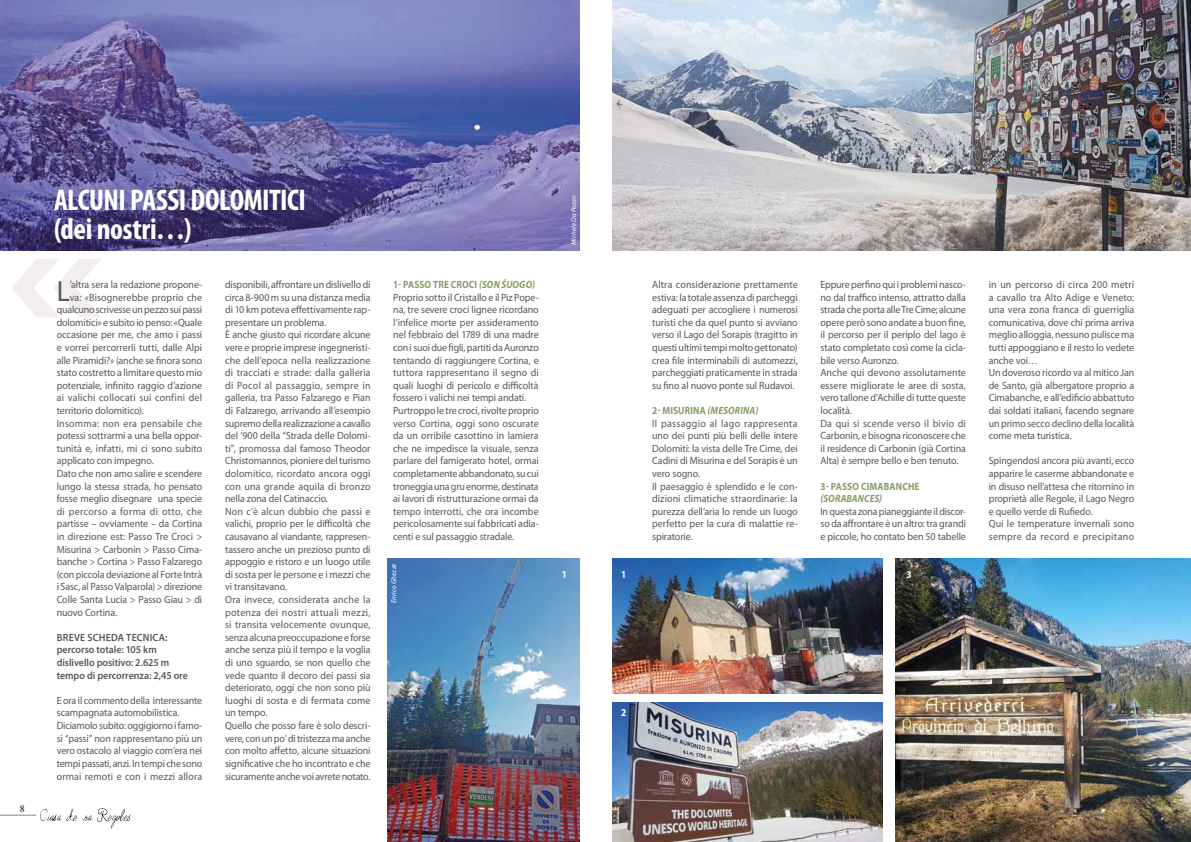
<style>
.page{position:relative;width:1191px;height:842px;background:#fff}
.page>*{position:absolute;margin:0;border:0;box-sizing:border-box;transform-origin:0 0}
.t1{font:700 condensed 30px/29px "Myriad Pro";letter-spacing:-.02em;color:#fff}
.t2{font:29.2px "Myriad Pro";color:#575756;scale:.95 1}
.t3{font:10.5px/12.6px "Myriad Pro";letter-spacing:-.005em;color:#575756;scale:.95 1}
.t4{font:600 10.5px/12.6px "Myriad Pro";color:#575756;scale:.95 1}
.t5{font:10.5px "Myriad Pro";letter-spacing:.02em;color:#575756;scale:.95 1}
.t6{font:10.5px "Myriad Pro";letter-spacing:.025em;color:#575756;scale:.95 1}
.t7{font:10.5px "Myriad Pro";letter-spacing:.03em;color:#575756;scale:.95 1}
.t8{font:700 10.5px "Myriad Pro";letter-spacing:.02em;color:#869c68;scale:.88 1}
.t9{font:italic 700 10.5px "Myriad Pro";letter-spacing:.015em;color:#869c68;scale:.88 1}
.t10{font:700 10.5px "Myriad Pro";color:#fff;scale:.88 1}
.t11{font:10px "Times New Roman";color:#000}
.t12{font:italic 7px "Myriad Pro";letter-spacing:.01em;color:#fff}
.s1{font-weight:700;color:#869c68}
.s2{font-weight:700;font-style:italic;color:#869c68}
</style>
<div class="page">
<hr style="left:0;top:815px;width:36px;height:1px;background:#698aaa">
<svg style="left:40px;top:808px;width:90px;height:20px"></svg>
<svg style="left:12px;top:259px;width:89px;height:58px"></svg>
<img style="left:612px;top:558px;width:270px;height:135px">
<img style="left:387px;top:558px;width:192px;height:284px">
<img style="left:612px;top:702px;width:270px;height:140px">
<img style="left:895px;top:558px;width:296px;height:284px">
<img style="left:0;top:0;width:579px;height:250px">
<img style="left:612px;top:0;width:579px;height:250px">
<p class="t11" style="left:20px;top:802px;width:6px">8</p>
<h1 class="t1" style="left:54px;top:185px;width:253px">ALCUNI PASSI DOLOMITICI (dei nostri…)</h1>
<p class="t12" style="left:569px;top:245px;width:51px;rotate:-90deg">Michele Da Pozzo</p>
<h2 class="t2" style="left:57px;top:273px;width:15px">L</h2>
<p class="t3" style="left:70px;top:278px;width:141px">’altra sera la redazione propone-</p>
<p class="t3" style="left:70px;top:291px;width:141px">va: «Bisognerebbe proprio che</p>
<p class="t3" style="left:57px;top:303px;width:155px">qualcuno scrivesse un pezzo sui passi</p>
<p class="t3" style="left:57px;top:316px;width:155px">dolomitici» e subito io penso: «Quale</p>
<p class="t3" style="left:57px;top:328px;width:155px">occasione per me, che amo i passi</p>
<p class="t3" style="left:57px;top:341px;width:155px">e vorrei percorrerli tutti, dalle Alpi</p>
<p class="t3" style="left:57px;top:354px;width:155px">alle Piramidi?» (anche se finora sono</p>
<p class="t3" style="left:57px;top:366px;width:155px">stato costretto a limitare questo mio</p>
<p class="t3" style="left:57px;top:379px;width:155px">potenziale, infinito raggio d’azione</p>
<p class="t5" style="left:57px;top:391px;width:155px">ai valichi collocati sui confini del</p>
<p class="t3" style="left:57px;top:404px;width:93px">territorio dolomitico).</p>
<p class="t6" style="left:57px;top:417px;width:155px">Insomma: non era pensabile che</p>
<p class="t3" style="left:57px;top:429px;width:155px">potessi sottrarmi a una bella oppor-</p>
<p class="t3" style="left:57px;top:442px;width:155px">tunità e, infatti, mi ci sono subito</p>
<p class="t3" style="left:57px;top:454px;width:104px">applicato con impegno.</p>
<p class="t3" style="left:57px;top:467px;width:155px">Dato che non amo salire e scendere</p>
<p class="t3" style="left:57px;top:480px;width:155px">lungo la stessa strada, ho pensato</p>
<p class="t3" style="left:57px;top:492px;width:155px">fosse meglio disegnare una specie</p>
<p class="t7" style="left:57px;top:505px;width:155px">di percorso a forma di otto, che</p>
<p class="t3" style="left:57px;top:517px;width:155px">partisse – ovviamente – da Cortina</p>
<p class="t3" style="left:57px;top:530px;width:155px">in direzione est: Passo Tre Croci &gt;</p>
<p class="t3" style="left:57px;top:543px;width:155px">Misurina &gt; Carbonin &gt; Passo Cima-</p>
<p class="t3" style="left:57px;top:555px;width:155px">banche &gt; Cortina &gt; Passo Falzarego</p>
<p class="t3" style="left:57px;top:568px;width:155px">(con piccola deviazione al Forte Intrà</p>
<p class="t3" style="left:57px;top:580px;width:155px">i Sasc, al Passo Valparola)&gt;direzione</p>
<p class="t3" style="left:57px;top:593px;width:155px">Colle Santa Lucia &gt; Passo Giau &gt; di</p>
<p class="t3" style="left:57px;top:606px;width:65px">nuovo Cortina.</p>
<p class="t4" style="left:57px;top:631px;width:140px">Breve scheda tecnica: percorso totale: 105 km dislivello positivo: 2.625 m tempo di percorrenza: 2,45 ore</p>
<p class="t3" style="left:57px;top:694px;width:155px">E ora il commento della interessante scampagnata automobilistica.<br>Diciamolo subito: oggigiorno i famo&shy;si “passi” non rappresentano più un vero ostacolo al viaggio com’era nei tempi passati, anzi. In tempi che sono ormai remoti e con i mezzi allora</p>
<p class="t3" style="left:225px;top:278px;width:155px">disponibili, affrontare un dislivello di circa 8-900 m su una distanza media di 10 km poteva effettivamente rap&shy;presentare un problema.<br>È anche giusto qui ricordare alcune vere e proprie imprese ingegneristi&shy;che dell’epoca nella realizzazione di tracciati e strade: dalla galleria di Pocol al passaggio, sempre in galleria, tra Passo Falzarego e Pian di Falzarego, arrivando all’esempio supremo della realizzazione a cavallo del ‘900 della “Strada delle Dolomi&shy;ti”, promossa dal famoso Theodor Christomannos, pioniere del turismo dolomitico, ricordato ancora oggi con una grande aquila di bronzo nella zona del Catinaccio.<br>Non c’è alcun dubbio che passi e valichi, proprio per le difficoltà che causavano al viandante, rappresen&shy;tassero anche un prezioso punto di appoggio e ristoro e un luogo utile di sosta per le persone e i mezzi che vi transitavano.<br>Ora invece, considerata anche la potenza dei nostri attuali mezzi, si transita velocemente ovunque, senza alcuna preoccupazione e forse anche senza più il tempo e la voglia di uno sguardo, se non quello che vede quanto il decoro dei passi sia deteriorato, oggi che non sono più luoghi di sosta e di fermata come un tempo.<br>Quello che posso fare è solo descri&shy;vere, con un po’ di tristezza ma anche con molto affetto, alcune situazioni significative che ho incontrato e che sicuramente anche voi avrete notato.</p>
<p class="t3" style="left:393px;top:278px;width:155px"><span class="s1">1- PASSO TRE CROCI</span> <span class="s2">(SON ŚUOGO)<br></span>Proprio sotto il Cristallo e il Piz Pope&shy;na, tre severe croci lignee ricordano l’infelice morte per assideramento nel febbraio del 1789 di una madre con i suoi due figli, partiti da Auronzo tentando di raggiungere Cortina, e tuttora rappresentano il segno di quali luoghi di pericolo e difficoltà fossero i valichi nei tempi andati.<br>Purtroppo le tre croci, rivolte proprio verso Cortina, oggi sono oscurate da un orribile casottino in lamiera che ne impedisce la visuale, senza parlare del famigerato hotel, ormai completamente abbandonato, su cui troneggia una gru enorme, destinata ai lavori di ristrutturazione ormai da tempo interrotti, che ora incombe pericolosamente sui fabbricati adia&shy;centi e sul passaggio stradale.</p>
<p class="t3" style="left:652px;top:278px;width:155px;text-align:justify">Altra considerazione prettamente estiva: la totale assenza di parcheggi adeguati per accogliere i numerosi turisti che da quel punto si avviano verso il Lago del Sorapis (tragitto in questi ultimitempimoltogettonato) crea file interminabili di automezzi, parcheggiati praticamente in strada su fino al nuovo ponte sul Rudavoi.</p>
<p class="t3" style="left:652px;top:404px;width:155px"><span class="s1">2- MISURINA</span> <span class="s2">(MESORINA)<br></span>Il passaggio al lago rappresenta uno dei punti più belli delle intere<br>Dolomiti: la vista delle Tre Cime, dei<br>Cadini di Misurina e del Sorapis è un vero sogno.<br>Il paesaggio è splendido e le con&shy;dizioni climatiche straordinarie: la purezza dell’aria lo rende un luogo perfetto per la cura di malattie re&shy;spiratorie.</p>
<p class="t12" style="left:389px;top:603px;width:41px;rotate:-90deg">Enrico Ghezze</p>
<p class="t10" style="left:562px;top:567px;width:7px">1</p>
<p class="t10" style="left:621px;top:567px;width:7px">1</p>
<p class="t10" style="left:621px;top:706px;width:7px">2</p>
<p class="t3" style="left:820px;top:278px;width:155px">Eppureperfinoqui iprobleminasco&shy;no dal traffico intenso, attratto dalla strada cheporta alle TreCime; alcune opere però sono andate a buon fine, il percorso per il periplo del lago è stato completato così come la cicla&shy;bile verso Auronzo.<br>Anche qui devono assolutamente essere migliorate le aree di sosta, vero tallone d’Achille di tutte queste località.<br>Da qui si scende verso il bivio di Carbonin, e bisogna riconoscere che il residence di Carbonin (già Cortina Alta) è sempre bello e ben tenuto.</p>
<p class="t8" style="left:820px;top:479px;width:114px">3- PASSO CIMABANCHE</p>
<p class="t9" style="left:820px;top:492px;width:72px">(SORABANCES)</p>
<p class="t3" style="left:820px;top:505px;width:155px;text-align:justify">In questa zona pianeggiante il discor&shy;so da affrontare è un altro: tra grandi e piccole, ho contato ben 50 tabelle</p>
<p class="t10" style="left:906px;top:567px;width:7px">3</p>
<p class="t3" style="left:988px;top:278px;width:155px">in un percorso di circa 200 metri a cavallo tra Alto Adige e Veneto: una vera zona franca di guerriglia comunicativa, dove chi prima arriva meglio alloggia, nessuno pulisce ma tutti appoggiano e il resto lo vedete anche voi…<br>Un doveroso ricordo va al mitico Jan de Santo, già albergatore proprio a<br>Cimabanche, e all’edificio abbattuto dai soldati italiani, facendo segnare un primo secco declino della località come meta turistica.</p>
<p class="t3" style="left:988px;top:454px;width:155px">Spingendosi ancora più avanti, ecco apparire le caserme abbandonate e in disuso nell’attesa che ritornino in proprietà alle Regole, il Lago Negro e quello verde di Rufiedo.<br>Qui le temperature invernali sono sempre da record e precipitano</p>
</div>
